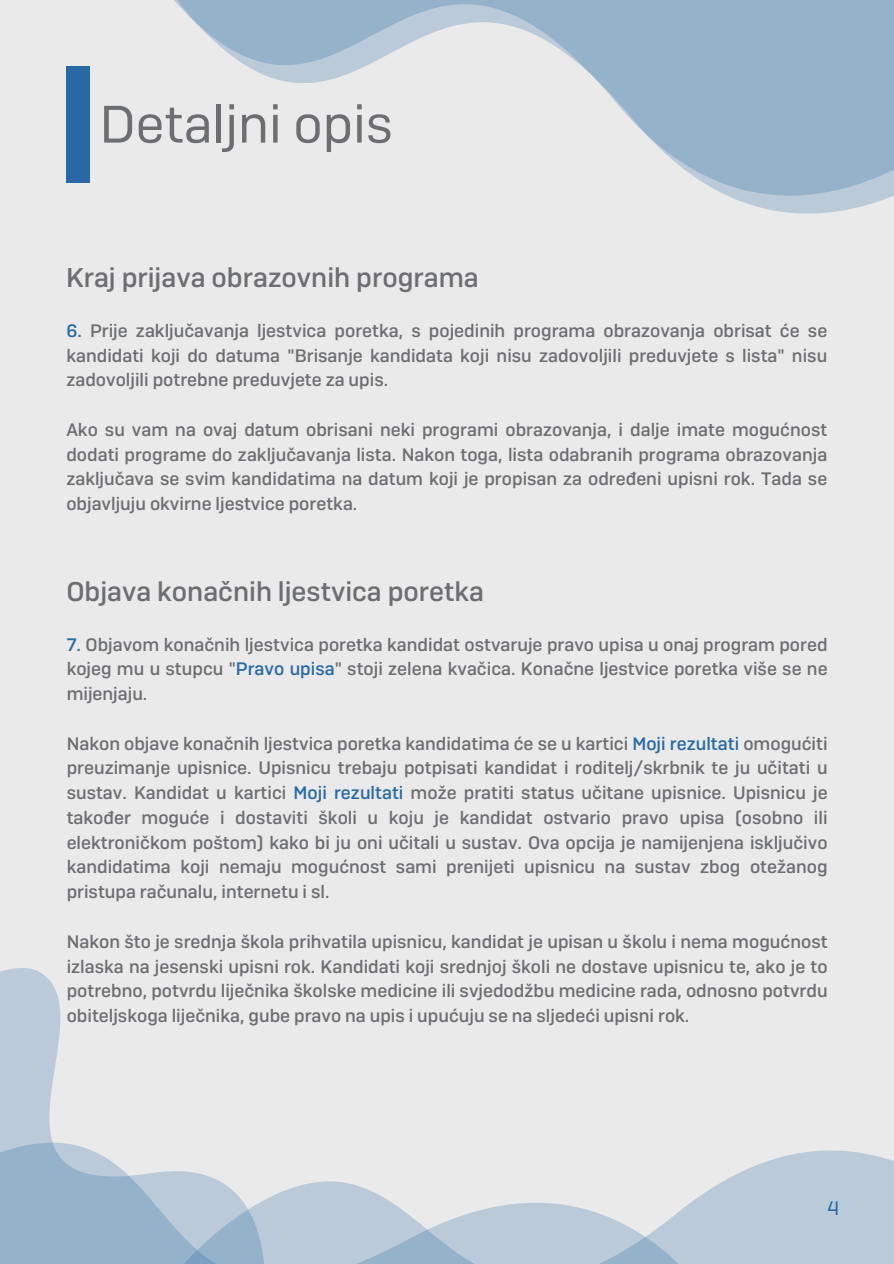
<style>
.page{position:relative;width:894px;height:1264px;background:#fff}
.page>*{position:absolute;margin:0;border:0;box-sizing:border-box;transform-origin:0 0}
.t1{font:52.5px "Camber";color:#6d6e71}
.t2{font:500 27px "Camber";color:#6d6e71}
.t3{font:19.5px "Camber";color:#2869a5}
.t4{font:500 18px/24.8px "Camber";color:#6d6e71;text-align:justify}
.s1{color:#2869a5}
</style>
<div class="page">
<div style="left:0;top:0;width:893px;height:1263px;background:#eaeaea"></div>
<svg style="left:740px;top:201px;width:139px;height:13px;fill:#bacad8"></svg>
<svg style="left:174px;top:0;width:719px;height:201px"></svg>
<div style="left:66px;top:66px;width:23px;height:116px;background:#2869a5"></div>
<svg style="left:0;top:968px;width:55px;height:20px"></svg>
<svg style="left:710px;top:1150px;width:183px;height:113px;background:#beccd9"></svg>
<svg style="left:0;top:988px;width:710px;height:275px"></svg>
<p class="t1" style="left:99px;top:90px;width:295px">Detaljni opis</p>
<p class="t2" style="left:66px;top:260px;width:414px">Kraj prijava obrazovnih programa</p>
<h2 class="t4" style="left:66px;top:318px;width:762px"><span class="s1">6.</span> Prije zaključavanja ljestvica poretka, s pojedinih programa obrazovanja obrisat će se kandidati koji do datuma "Brisanje kandidata koji nisu zadovoljili preduvjete s lista" nisu zadovoljili potrebne preduvjete za upis.</h2>
<p class="t4" style="left:66px;top:417px;width:762px">Ako su vam na ovaj datum obrisani neki programi obrazovanja, i dalje imate mogućnost dodati programe do zaključavanja lista. Nakon toga, lista odabranih programa obrazovanja zaključava se svim kandidatima na datum koji je propisan za određeni upisni rok. Tada se objavljuju okvirne ljestvice poretka.</p>
<p class="t2" style="left:66px;top:573px;width:419px">Objava konačnih ljestvica poretka</p>
<h2 class="t4" style="left:67px;top:632px;width:762px"><span class="s1">7.</span> Objavom konačnih ljestvica poretka kandidat ostvaruje pravo upisa u onaj program pored kojeg mu u stupcu "<span class="s1">Pravo upisa</span>" stoji zelena kvačica. Konačne ljestvice poretka više se ne mijenjaju.</h2>
<p class="t4" style="left:67px;top:731px;width:762px">Nakon objave konačnih ljestvica poretka kandidatima će se u kartici <span class="s1">Moji rezultati</span> omogućiti preuzimanje upisnice. Upisnicu trebaju potpisati kandidat i roditelj/skrbnik te ju učitati u sustav. Kandidat u kartici <span class="s1">Moji rezultati</span> može pratiti status učitane upisnice. Upisnicu je također moguće i dostaviti školi u koju je kandidat ostvario pravo upisa (osobno ili elektroničkom poštom) kako bi ju oni učitali u sustav. Ova opcija je namijenjena isključivo kandidatima koji nemaju mogućnost sami prenijeti upisnicu na sustav zbog otežanog pristupa računalu, internetu i sl.</p>
<p class="t4" style="left:67px;top:929px;width:762px">Nakon što je srednja škola prihvatila upisnicu, kandidat je upisan u školu i nema mogućnost izlaska na jesenski upisni rok. Kandidati koji srednjoj školi ne dostave upisnicu te, ako je to potrebno, potvrdu liječnika školske medicine ili svjedodžbu medicine rada, odnosno potvrdu obiteljskoga liječnika, gube pravo na upis i upućuju se na sljedeći upisni rok.</p>
<h1 class="t3" style="left:827px;top:1195px;width:13px">4</h1>
</div>
